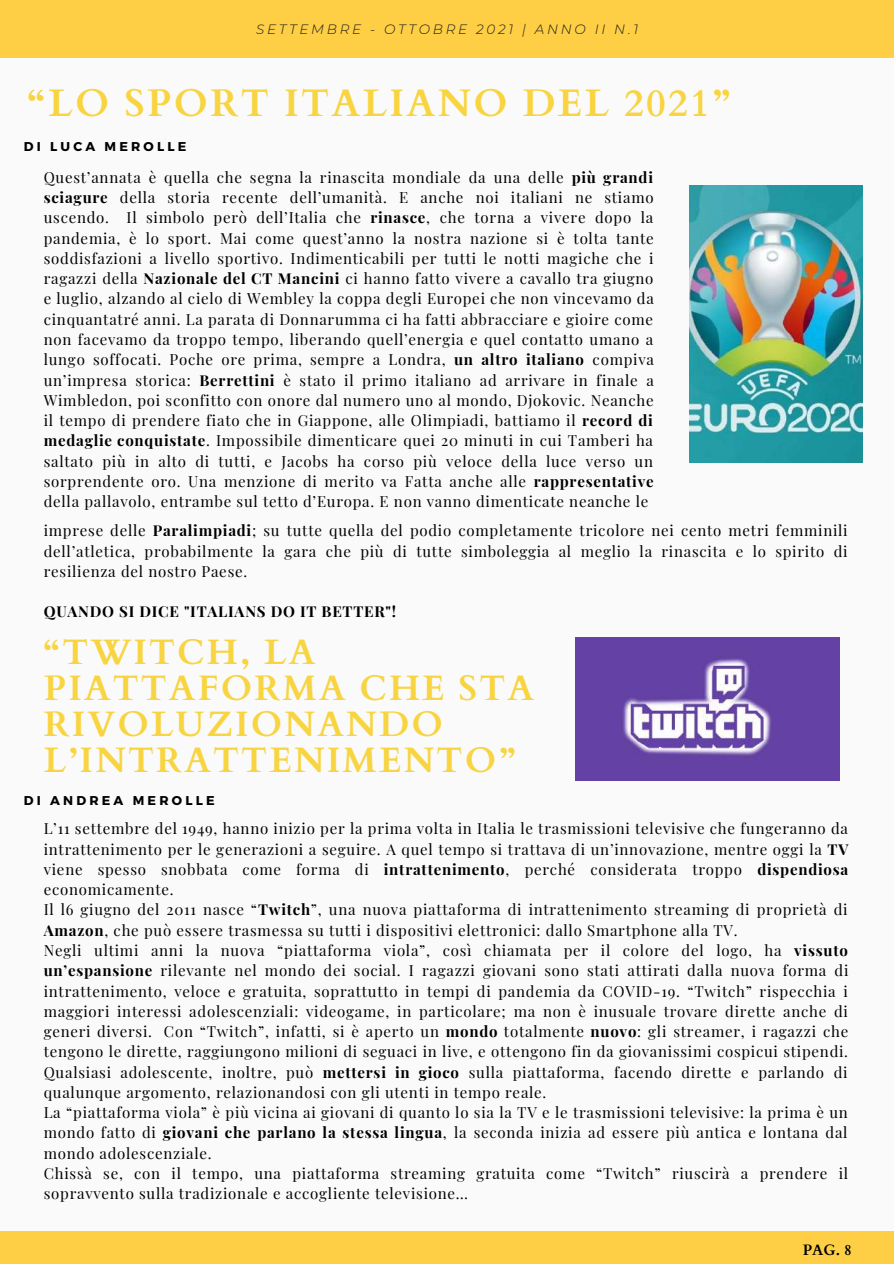
<style>
.page{position:relative;width:894px;height:1264px;background:#fff}
.page>*{position:absolute;margin:0;border:0;box-sizing:border-box;transform-origin:0 0}
.t1{font:700 38.4px "Cardo";letter-spacing:.06em;color:#f8d440}
.t2{font:700 35.4px/36px "Cardo";letter-spacing:.06em;color:#f8d440}
.t3{font:15px/20.2px "Playfair Display";letter-spacing:.05em;color:#000;text-align:justify}
.t4{font:700 15px "Playfair Display";letter-spacing:.05em;color:#000}
.t5{font:700 15px "Cardo";color:#000}
.t6{font:italic 300 13.5px "Montserrat";letter-spacing:.2em;color:#1e1e1e}
.t7{font:700 12.75px "Montserrat";letter-spacing:.25em;color:#000}
.s1{font-weight:700}
</style>
<div class="page">
<div style="left:0;top:0;width:893px;height:1263px;background:#fafafa"></div>
<div style="left:0;top:1231px;width:893px;height:32px;background:#fecf44"></div>
<img style="left:689px;top:185px;width:173px;height:277px">
<img style="left:575px;top:637px;width:263px;height:143px">
<div style="left:0;top:0;width:893px;height:57px;background:#fecf44"></div>
<p class="t6" style="left:256px;top:21px;width:383px">SETTEMBRE - OTTOBRE 2021 | ANNO II N.1</p>
<h1 class="t1" style="left:28px;top:78px;width:703px">“LO SPORT ITALIANO DEL 2021”</h1>
<p class="t7" style="left:24px;top:138px;width:164px">DI LUCA MEROLLE</p>
<p class="t3" style="left:44px;top:166px;width:611px">Quest’annata è quella che segna la rinascita mondiale da una delle <span class="s1">più grandi sciagure</span> della storia recente dell’umanità. E anche noi italiani ne stiamo uscendo. Il simbolo però dell’Italia che <span class="s1">rinasce</span>, che torna a vivere dopo la pandemia, è lo sport. Mai come quest’anno la nostra nazione si è tolta tante soddisfazioni a livello sportivo. Indimenticabili per tutti le notti magiche che i ragazzi della <span class="s1">Nazionale del CT Mancini</span> ci hanno fatto vivere a cavallo tra giugno e luglio, alzando al cielo di Wembley la coppa degli Europei che non vincevamo da cinquantatré anni. La parata di Donnarumma ci ha fatti abbracciare e gioire come non facevamo da troppo tempo, liberando quell’energia e quel contatto umano a lungo soffocati. Poche ore prima, sempre a Londra, <span class="s1">un altro italiano</span> compiva un’impresa storica: <span class="s1">Berrettini</span> è stato il primo italiano ad arrivare in finale a Wimbledon, poi sconfitto con onore dal numero uno al mondo, Djokovic. Neanche il tempo di prendere fiato che in Giappone, alle Olimpiadi, battiamo il <span class="s1">record di medaglie conquistate</span>. Impossibile dimenticare quei 20 minuti in cui Tamberi ha saltato più in alto di tutti, e Jacobs ha corso più veloce della luce verso un sorprendente oro. Una menzione di merito va Fatta anche alle <span class="s1">rappresentative </span>della pallavolo, entrambe sul tetto d’Europa. E non vanno dimenticate neanche le</p>
<p class="t3" style="left:44px;top:520px;width:805px">imprese delle <span class="s1">Paralimpiadi</span>; su tutte quella del podio completamente tricolore nei cento metri femminili dell’atletica, probabilmente la gara che più di tutte simboleggia al meglio la rinascita e lo spirito di resilienza del nostro Paese.</p>
<p class="t4" style="left:44px;top:601px;width:354px">QUANDO SI DICE "ITALIANS DO IT BETTER"!</p>
<h2 class="t2" style="left:44px;top:635px;width:492px">“TWITCH, LA<br>PIATTAFORMA CHE STA<br>RIVOLUZIONANDO<br>L’INTRATTENIMENTO”</h2>
<p class="t7" style="left:24px;top:792px;width:192px">DI ANDREA MEROLLE</p>
<p class="t3" style="left:44px;top:818px;width:806px;text-align:left">L’11 settembre del 1949, hanno inizio per la prima volta in Italia le trasmissioni televisive che fungeranno da intrattenimento per le generazioni a seguire. A quel tempo si trattava di un’innovazione, mentre oggi la <span class="s1">TV </span>viene spesso snobbata come forma di <span class="s1">intrattenimento</span>, perché considerata troppo <span class="s1">dispendiosa </span>economicamente.<br>Il l6 giugno del 2011 nasce “<span class="s1">Twitch</span>”, una nuova piattaforma di intrattenimento streaming di proprietà di <span class="s1">Amazon</span>, che può essere trasmessa su tutti i dispositivi elettronici: dallo Smartphone alla TV.<br>Negli ultimi anni la nuova “piattaforma viola”, così chiamata per il colore del logo, ha <span class="s1">vissuto un’espansione</span> rilevante nel mondo dei social. I ragazzi giovani sono stati attirati dalla nuova forma di intrattenimento, veloce e gratuita, soprattutto in tempi di pandemia da COVID-19. “Twitch” rispecchia i maggiori interessi adolescenziali: videogame, in particolare; ma non è inusuale trovare dirette anche di generi diversi. Con “Twitch”, infatti, si è aperto un <span class="s1">mondo</span> totalmente <span class="s1">nuovo</span>: gli streamer, i ragazzi che tengono le dirette, raggiungono milioni di seguaci in live, e ottengono fin da giovanissimi cospicui stipendi.<br>Qualsiasi adolescente, inoltre, può <span class="s1">mettersi in gioco</span> sulla piattaforma, facendo dirette e parlando di qualunque argomento, relazionandosi con gli utenti in tempo reale.<br>La “piattaforma viola” è più vicina ai giovani di quanto lo sia la TV e le trasmissioni televisive: la prima è un mondo fatto di <span class="s1">giovani che parlano la stessa lingua</span>, la seconda inizia ad essere più antica e lontana dal mondo adolescenziale.<br>Chissà se, con il tempo, una piattaforma streaming gratuita come “Twitch” riuscirà a prendere il sopravvento sulla tradizionale e accogliente televisione…</p>
<p class="t5" style="left:802px;top:1239px;width:51px">PAG. 8</p>
</div>
